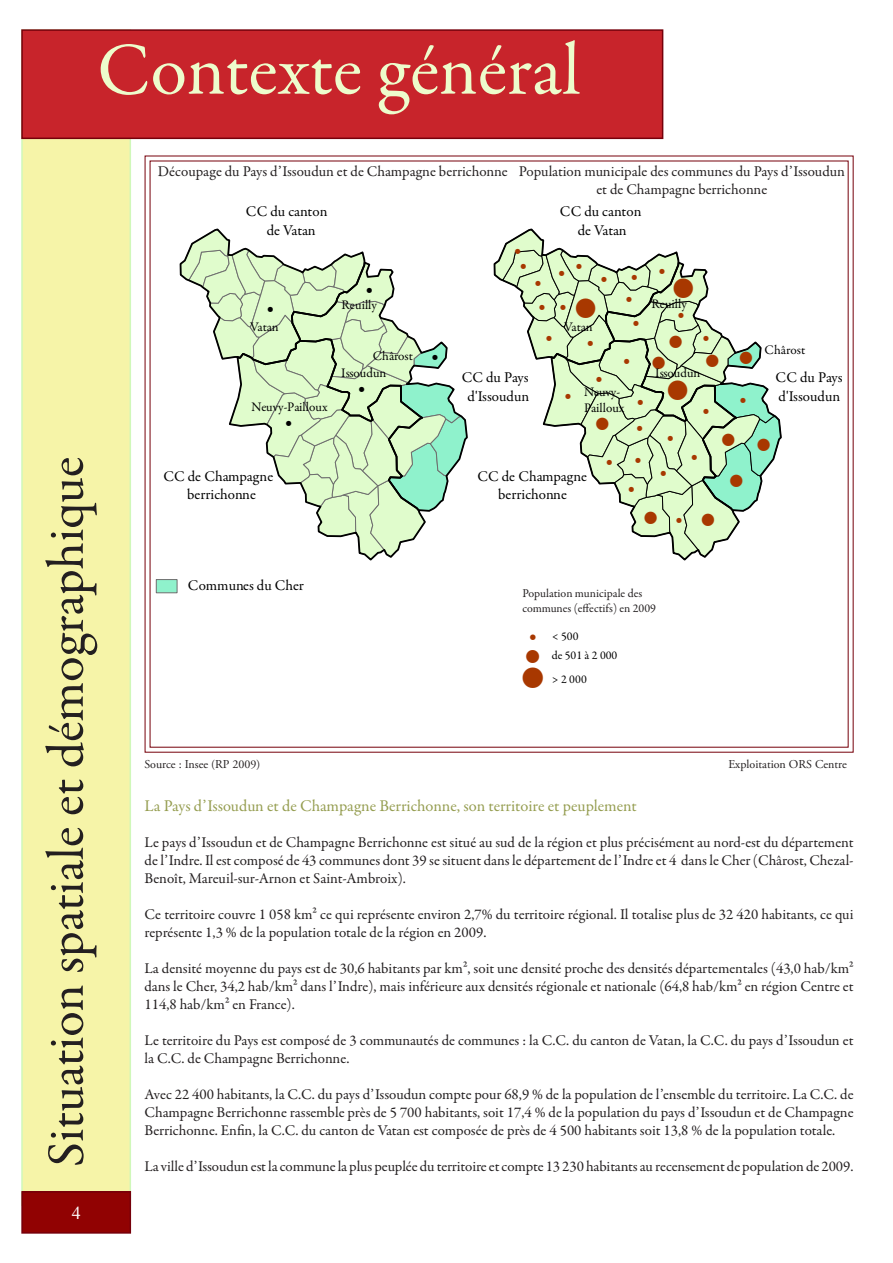
<style>
.page{position:relative;width:893px;height:1263px;background:#fff}
.page>*{position:absolute;margin:0;border:0;box-sizing:border-box;transform-origin:0 0}
.t1{font:75px "Garamond Premr Pro";letter-spacing:-.005em;color:#edfccc}
.t2{font:52.5px "Garamond Premr Pro";color:#231f20}
.t3{font:29.85px "ESRI Default Marker";color:#a83800}
.t4{font:28.35px "ESRI Default Marker";color:#a83800}
.t5{font:18px "ESRI Default Marker";color:#a83800}
.t6{font:18px "Times New Roman";color:#fcfcfc}
.t7{font:16.5px "Garamond Premr Pro";letter-spacing:-.005em;color:#959d50}
.t8{font:15px/18px "Garamond Premr Pro";letter-spacing:-.005em;color:#231f20;text-align:justify}
.t9{font:15px/18.9px "Garamond Premr Pro";color:#000;text-align:center}
.t10{font:13.2px/16.5px "Garamond Premr Pro";color:#000}
.t11{font:12px/14.4px "Garamond Premr Pro";color:#231f20}
.t12{font:12px "Adobe Garamond Pro";color:#231f20}
.t13{font:12px/18.8px "Garamond Premr Pro";color:#000}
.t14{font:7.95px "ESRI Default Marker";color:#a83800}
.t15{font:7.5px "ESRI Default Marker";color:#a83800}
.t16{font:7.5px "ESRI Default Marker";color:#000}
.s1{font-family:"ESRI Default Marker";font-size:18.9px;color:#a83800}
</style>
<div class="page">
<div style="left:21px;top:29px;width:110px;height:1177px;background:#f6f4a8;border:2px solid #d0f8ba"></div>
<div style="left:22px;top:1192px;width:108px;height:41px;background:#910202"></div>
<div style="left:21px;top:1191px;width:110px;height:43px;border:2px solid #76000b"></div>
<div style="left:21px;top:29px;width:642px;height:110px;background:#c8242b;border:2px solid #76000b"></div>
<svg style="left:144px;top:155px;width:710px;height:598px"></svg>
<svg style="left:493px;top:578px;width:6px;height:11px"></svg>
<div style="left:156px;top:579px;width:21px;height:14px;background:#8ff2cc;border:1px solid #6e6e6e"></div>
<svg style="left:179px;top:227px;width:288px;height:335px"></svg>
<svg style="left:493px;top:227px;width:288px;height:335px"></svg>
<p class="t1" style="left:97px;top:25px;width:485px">Contexte général</p>
<p class="t8" style="left:158px;top:162px;width:351px">Découpage du Pays d’Issoudun et de Champagne berrichonne</p>
<p class="t8" style="left:519px;top:162px;width:327px;text-align:center">Population municipale des communes du Pays d’Issoudun et de Champagne berrichonne</p>
<p class="t2" style="left:35px;top:1167px;width:712px;rotate:-90deg">Situation spatiale et démographique</p>
<p class="t6" style="left:72px;top:1200px;width:10px">4</p>
<p class="t9" style="left:267px;top:202px;width:62px;text-align:left;text-indent:-21px">CC du canton de Vatan</p>
<p class="t9" style="left:560px;top:202px;width:83px">CC du canton de Vatan</p>
<p class="t15" style="left:515px;top:247px;width:7px">!</p>
<p class="t16" style="left:268px;top:305px;width:7px">!</p>
<p class="t10" style="left:250px;top:319px;width:30px">Vatan</p>
<p class="t16" style="left:367px;top:286px;width:7px">!</p>
<p class="t10" style="left:341px;top:296px;width:37px">Reuilly</p>
<p class="t15" style="left:521px;top:262px;width:7px">!</p>
<p class="t15" style="left:535px;top:279px;width:7px">!</p>
<p class="t15" style="left:539px;top:303px;width:7px">!</p>
<p class="t15" style="left:559px;top:269px;width:7px">!</p>
<p class="t15" style="left:561px;top:303px;width:7px">!</p>
<p class="t15" style="left:576px;top:262px;width:7px">!</p>
<p class="t15" style="left:601px;top:275px;width:7px">!</p>
<h3 class="t4" style="left:576px;top:291px;width:21px">!</h3>
<p class="t10" style="left:564px;top:319px;width:30px">Vatan</p>
<p class="t15" style="left:632px;top:273px;width:7px">!</p>
<p class="t15" style="left:626px;top:295px;width:7px">!</p>
<p class="t15" style="left:633px;top:319px;width:7px">!</p>
<p class="t15" style="left:659px;top:267px;width:7px">!</p>
<h3 class="t4" style="left:674px;top:272px;width:21px">!</h3>
<p class="t10" style="left:651px;top:296px;width:37px">Reuilly</p>
<p class="t15" style="left:679px;top:311px;width:7px">!</p>
<p class="t10" style="left:251px;top:398px;width:78px">Neuvy-Pailloux</p>
<p class="t10" style="left:373px;top:347px;width:42px">Chârost</p>
<p class="t16" style="left:432px;top:353px;width:7px">!</p>
<p class="t10" style="left:341px;top:365px;width:46px">Issoudun</p>
<p class="t16" style="left:359px;top:385px;width:7px">!</p>
<p class="t9" style="left:462px;top:368px;width:69px">CC du Pays d'Issoudun</p>
<p class="t15" style="left:546px;top:334px;width:7px">!</p>
<p class="t15" style="left:565px;top:392px;width:7px">!</p>
<p class="t15" style="left:588px;top:339px;width:7px">!</p>
<p class="t5" style="left:669px;top:332px;width:14px">!</p>
<p class="t15" style="left:703px;top:334px;width:7px">!</p>
<p class="t15" style="left:596px;top:375px;width:7px">!</p>
<p class="t15" style="left:624px;top:357px;width:7px">!</p>
<p class="t10" style="left:584px;top:384px;width:42px">Neuvy-<br>Pailloux</p>
<p class="t15" style="left:638px;top:398px;width:7px">!</p>
<p class="t5" style="left:652px;top:352px;width:14px">!</p>
<p class="t5" style="left:740px;top:347px;width:14px">!</p>
<p class="t5" style="left:706px;top:350px;width:14px">!</p>
<p class="t10" style="left:655px;top:365px;width:46px">Issoudun</p>
<h3 class="t4" style="left:668px;top:373px;width:21px">!</h3>
<p class="t15" style="left:703px;top:407px;width:7px">!</p>
<p class="t15" style="left:741px;top:396px;width:7px">!</p>
<p class="t10" style="left:765px;top:342px;width:42px">Chârost</p>
<p class="t9" style="left:776px;top:368px;width:68px;text-align:left">CC du Pays d'Issoudun</p>
<p class="t16" style="left:286px;top:419px;width:7px">!</p>
<p class="t5" style="left:596px;top:414px;width:14px">!</p>
<p class="t15" style="left:637px;top:424px;width:7px">!</p>
<p class="t15" style="left:668px;top:434px;width:7px">!</p>
<p class="t5" style="left:722px;top:429px;width:14px">!</p>
<p class="t5" style="left:758px;top:434px;width:14px">!</p>
<p class="t15" style="left:607px;top:458px;width:7px">!</p>
<p class="t15" style="left:635px;top:456px;width:7px">!</p>
<p class="t15" style="left:692px;top:453px;width:7px">!</p>
<p class="t9" style="left:163px;top:467px;width:111px">CC de Champagne berrichonne</p>
<p class="t9" style="left:477px;top:467px;width:111px">CC de Champagne berrichonne</p>
<p class="t15" style="left:629px;top:485px;width:7px">!</p>
<p class="t15" style="left:661px;top:469px;width:7px">!</p>
<p class="t5" style="left:730px;top:470px;width:14px">!</p>
<p class="t5" style="left:644px;top:507px;width:14px">!</p>
<p class="t15" style="left:677px;top:516px;width:7px">!</p>
<p class="t5" style="left:702px;top:509px;width:14px">!</p>
<p class="t9" style="left:188px;top:576px;width:117px">Communes du Cher</p>
<p class="t11" style="left:522px;top:587px;width:135px">Population municipale des communes (effectifs) en 2009</p>
<p class="t14" style="left:530px;top:632px;width:7px">!</p>
<p class="t13" style="left:526px;top:628px;width:93px;text-indent:25px">&lt; 500<br><span class="s1">!</span> de 501 à 2 000</p>
<h3 class="t3" style="left:522px;top:660px;width:22px">!</h3>
<p class="t13" style="left:552px;top:670px;width:37px">&gt; 2 000</p>
<p class="t12" style="left:145px;top:757px;width:117px">Source : Insee (RP 2009)</p>
<p class="t12" style="left:728px;top:757px;width:120px">Exploitation ORS Centre</p>
<p class="t7" style="left:145px;top:795px;width:494px">La Pays d’Issoudun et de Champagne Berrichonne, son territoire et peuplement</p>
<p class="t8" style="left:145px;top:833px;width:710px">Le pays d’Issoudun et de Champagne Berrichonne est situé au sud de la région et plus précisément au nord-est du département de l’Indre. Il est composé de 43 communes dont 39 se situent dans le département de l’Indre et 4 dans le Cher (Chârost, Chezal-Benoît, Mareuil-sur-Arnon et Saint-Ambroix).</p>
<p class="t8" style="left:145px;top:905px;width:711px">Ce territoire couvre 1 058 km² ce qui représente environ 2,7% du territoire régional. Il totalise plus de 32 420 habitants, ce qui représente 1,3 % de la population totale de la région en 2009.</p>
<p class="t8" style="left:145px;top:959px;width:711px">La densité moyenne du pays est de 30,6 habitants par km², soit une densité proche des densités départementales (43,0 hab/km² dans le Cher, 34,2 hab/km² dans l’Indre), mais inférieure aux densités régionale et nationale (64,8 hab/km² en région Centre et 114,8 hab/km² en France).</p>
<p class="t8" style="left:145px;top:1031px;width:710px">Le territoire du Pays est composé de 3 communautés de communes : la C.C. du canton de Vatan, la C.C. du pays d’Issoudun et la C.C. de Champagne Berrichonne.</p>
<p class="t8" style="left:145px;top:1085px;width:710px">Avec 22 400 habitants, la C.C. du pays d’Issoudun compte pour 68,9 % de la population de l’ensemble du territoire. La C.C. de Champagne Berrichonne rassemble près de 5 700 habitants, soit 17,4 % de la population du pays d’Issoudun et de Champagne Berrichonne. Enfin, la C.C. du canton de Vatan est composée de près de 4 500 habitants soit 13,8 % de la population totale.</p>
<p class="t8" style="left:145px;top:1157px;width:710px">La ville d’Issoudun est la commune la plus peuplée du territoire et compte 13 230 habitants au recensement de population de 2009.</p>
</div>
